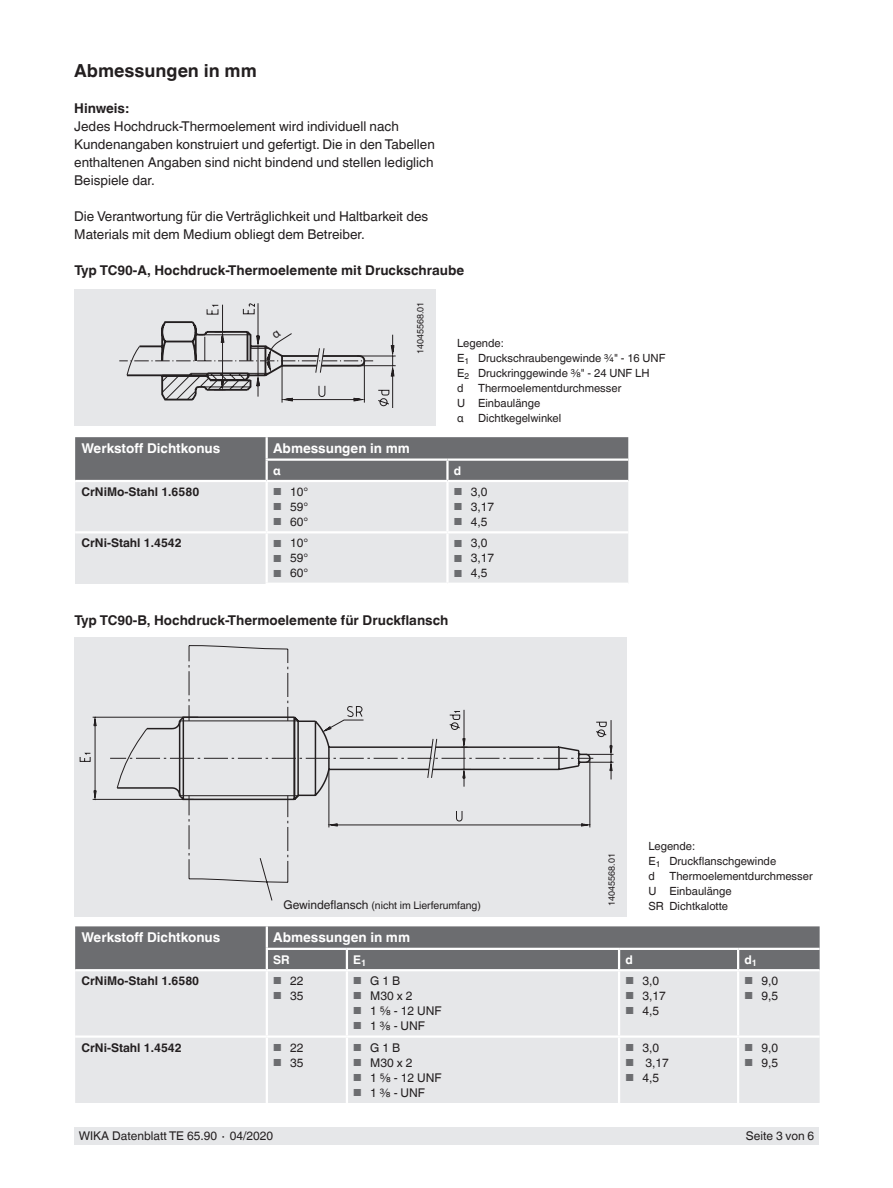
<style>
.page{position:relative;width:893px;height:1188px;background:#fff}
.page>*{position:absolute;margin:0;border:0;box-sizing:border-box;transform-origin:0 0}
.t1{font:700 18px "Helvetica World";color:#231f20}
.t2{font:13.5px/18px "Helvetica World";color:#231f20}
.t3{font:700 13.5px "Helvetica World";color:#231f20}
.t4{font:700 13.5px "Helvetica World";color:#fff}
.t5{font:12px "Helvetica World";color:#231f20}
.t6{font:700 12px "Helvetica World";color:#231f20}
.t7{font:700 12px "Helvetica World";color:#fff}
.t8{font:11.25px/14.9px "Helvetica World";color:#231f20}
.t9{font:10.5px "Helvetica World";color:#231f20}
.t10{font:9px "Helvetica World";color:#231f20}
.s1{font-size:10.2px;color:#6c6d70}
.s2{font-size:12px}
</style>
<div class="page">
<div style="left:74px;top:1128px;width:745px;height:17px;background:#e6e7e9"></div>
<div style="left:74px;top:289px;width:362px;height:136px;background:#e6e7e9"></div>
<div style="left:74px;top:637px;width:553px;height:280px;background:#e6e7e9"></div>
<svg style="left:79px;top:716px;width:37px;height:85px"></svg>
<svg style="left:188px;top:829px;width:101px;height:72px"></svg>
<svg style="left:116px;top:645px;width:498px;height:184px"></svg>
<div style="left:75px;top:482px;width:553px;height:101px;background:#e6e7e9"></div>
<div style="left:75px;top:532px;width:192px;height:52px;background:#e6e7e9"></div>
<hr style="left:266px;top:482px;width:2px;height:49px;background:#fff">
<hr style="left:446px;top:482px;width:3px;height:49px;background:#fff">
<hr style="left:75px;top:531px;width:192px;height:2px;background:#fff">
<hr style="left:266px;top:533px;width:2px;height:50px;background:#fff">
<hr style="left:446px;top:533px;width:3px;height:50px;background:#fff">
<hr style="left:266px;top:583px;width:181px;height:2px;background:#fff">
<hr style="left:267px;top:531px;width:180px;height:2px;background:#fff">
<hr style="left:447px;top:531px;width:181px;height:2px;background:#fff">
<svg style="left:75px;top:437px;width:553px;height:44px;background:#757578"></svg>
<hr style="left:75px;top:480px;width:192px;height:2px;background:#fff">
<div style="left:75px;top:971px;width:745px;height:64px;background:#e6e7e9"></div>
<div style="left:75px;top:1038px;width:745px;height:65px;background:#e6e7e9"></div>
<hr style="left:266px;top:971px;width:2px;height:64px;background:#fff">
<hr style="left:346px;top:971px;width:2px;height:64px;background:#fff">
<hr style="left:618px;top:971px;width:2px;height:64px;background:#fff">
<hr style="left:737px;top:971px;width:2px;height:64px;background:#fff">
<hr style="left:266px;top:1038px;width:2px;height:65px;background:#fff">
<hr style="left:346px;top:1038px;width:2px;height:65px;background:#fff">
<hr style="left:618px;top:1038px;width:2px;height:65px;background:#fff">
<hr style="left:737px;top:1038px;width:2px;height:65px;background:#fff">
<div style="left:75px;top:926px;width:745px;height:44px;background:#6c6d70"></div>
<hr style="left:75px;top:969px;width:192px;height:2px;background:#fff">
<hr style="left:266px;top:926px;width:2px;height:22px;background:#fff">
<hr style="left:266px;top:948px;width:81px;height:2px;background:#fff">
<hr style="left:347px;top:948px;width:272px;height:2px;background:#fff">
<hr style="left:619px;top:948px;width:119px;height:2px;background:#fff">
<hr style="left:738px;top:948px;width:82px;height:2px;background:#fff">
<svg style="left:119px;top:303px;width:277px;height:105px"></svg>
<h1 class="t1" style="left:74px;top:60px;width:184px">Abmessungen in mm</h1>
<p class="t3" style="left:74px;top:100px;width:56px">Hinweis:</p>
<p class="t2" style="left:74px;top:117px;width:362px">Jedes Hochdruck-Thermoelement wird individuell nach Kundenangaben konstruiert und gefertigt. Die in den Tabellen enthaltenen Angaben sind nicht bindend und stellen lediglich Beispiele dar.</p>
<p class="t2" style="left:74px;top:207px;width:355px">Die Verantwortung für die Verträglichkeit und Haltbarkeit des<br>Materials mit dem Medium obliegt dem Betreiber.</p>
<p class="t3" style="left:74px;top:263px;width:391px">Typ TC90-A, Hochdruck-Thermoelemente mit Druckschraube</p>
<p class="t10" style="left:415px;top:354px;width:54px;rotate:-90deg">14045568.01</p>
<p class="t8" style="left:457px;top:336px;width:210px">Legende:<br>E<sub>1</sub> Druckschraubengewinde ¾" - 16 UNF<br>E<sub>2</sub> Druckringgewinde ⅜" - 24 UNF LH<br>d</p>
<p class="t8" style="left:457px;top:381px;width:166px;text-indent:21px">Thermoelementdurchmesser<br>U Einbaulänge<br>α</p>
<p class="t8" style="left:478px;top:410px;width:85px">Dichtkegelwinkel</p>
<p class="t4" style="left:82px;top:441px;width:140px">Werkstoff Dichtkonus</p>
<p class="t4" style="left:273px;top:441px;width:138px">Abmessungen in mm</p>
<p class="t7" style="left:273px;top:463px;width:9px">α</p>
<p class="t7" style="left:454px;top:463px;width:9px">d</p>
<p class="t6" style="left:82px;top:485px;width:119px">CrNiMo-Stahl 1.6580</p>
<p class="t5" style="left:273px;top:485px;width:37px"><span class="s1">■</span> 10°</p>
<p class="t5" style="left:273px;top:500px;width:37px"><span class="s1">■</span> 59°</p>
<p class="t5" style="left:273px;top:515px;width:37px"><span class="s1">■</span> 60°</p>
<p class="t5" style="left:454px;top:485px;width:35px"><span class="s1">■</span> 3,0</p>
<p class="t5" style="left:454px;top:500px;width:42px"><span class="s1">■</span> 3,17</p>
<p class="t5" style="left:454px;top:515px;width:35px"><span class="s1">■</span> 4,5</p>
<p class="t6" style="left:82px;top:536px;width:102px">CrNi-Stahl 1.4542</p>
<p class="t5" style="left:273px;top:536px;width:37px"><span class="s1">■</span> 10°</p>
<p class="t5" style="left:273px;top:551px;width:37px"><span class="s1">■</span> 59°</p>
<p class="t5" style="left:273px;top:566px;width:37px"><span class="s1">■</span> 60°</p>
<p class="t5" style="left:454px;top:536px;width:35px"><span class="s1">■</span> 3,0</p>
<p class="t5" style="left:454px;top:551px;width:42px"><span class="s1">■</span> 3,17</p>
<p class="t5" style="left:454px;top:566px;width:35px"><span class="s1">■</span> 4,5</p>
<p class="t3" style="left:74px;top:613px;width:376px">Typ TC90-B, Hochdruck-Thermoelemente für Druckflansch</p>
<p class="t8" style="left:648px;top:839px;width:129px">Legende:<br>E<sub>1</sub> Druckflanschgewinde d</p>
<p class="t10" style="left:606px;top:906px;width:54px;rotate:-90deg">14045568.01</p>
<p class="t8" style="left:648px;top:869px;width:166px;text-indent:21px">Thermoelementdurchmesser<br>U Einbaulänge</p>
<p class="t9" style="left:283px;top:899px;width:199px"><span class="s2">Gewindeflansch</span> (nicht im Lierferumfang)</p>
<p class="t8" style="left:648px;top:899px;width:81px">SR Dichtkalotte</p>
<p class="t4" style="left:82px;top:930px;width:140px">Werkstoff Dichtkonus</p>
<p class="t4" style="left:273px;top:930px;width:138px">Abmessungen in mm</p>
<p class="t7" style="left:273px;top:953px;width:18px">SR</p>
<p class="t7" style="left:353px;top:953px;width:15px">E<sub>1</sub></p>
<p class="t7" style="left:625px;top:953px;width:9px">d</p>
<p class="t7" style="left:744px;top:953px;width:14px">d<sub>1</sub></p>
<p class="t6" style="left:82px;top:974px;width:119px">CrNiMo-Stahl 1.6580</p>
<p class="t5" style="left:273px;top:974px;width:32px"><span class="s1">■</span> 22</p>
<p class="t5" style="left:273px;top:989px;width:32px"><span class="s1">■</span> 35</p>
<p class="t5" style="left:353px;top:974px;width:48px"><span class="s1">■</span> G 1 B</p>
<p class="t5" style="left:353px;top:989px;width:61px"><span class="s1">■</span> M30 x 2</p>
<p class="t5" style="left:353px;top:1004px;width:90px"><span class="s1">■</span> 1 ⅝ - 12 UNF</p>
<p class="t5" style="left:353px;top:1019px;width:73px"><span class="s1">■</span> 1 ⅜ - UNF</p>
<p class="t5" style="left:625px;top:974px;width:35px"><span class="s1">■</span> 3,0</p>
<p class="t5" style="left:625px;top:989px;width:42px"><span class="s1">■</span> 3,17</p>
<p class="t5" style="left:625px;top:1004px;width:35px"><span class="s1">■</span> 4,5</p>
<p class="t5" style="left:744px;top:974px;width:35px"><span class="s1">■</span> 9,0</p>
<p class="t5" style="left:744px;top:989px;width:35px"><span class="s1">■</span> 9,5</p>
<p class="t6" style="left:82px;top:1040px;width:102px">CrNi-Stahl 1.4542</p>
<p class="t5" style="left:273px;top:1040px;width:32px"><span class="s1">■</span> 22</p>
<p class="t5" style="left:273px;top:1055px;width:32px"><span class="s1">■</span> 35</p>
<p class="t5" style="left:353px;top:1040px;width:48px"><span class="s1">■</span> G 1 B</p>
<p class="t5" style="left:353px;top:1055px;width:61px"><span class="s1">■</span> M30 x 2</p>
<p class="t5" style="left:353px;top:1070px;width:90px"><span class="s1">■</span> 1 ⅝ - 12 UNF</p>
<p class="t5" style="left:353px;top:1085px;width:73px"><span class="s1">■</span> 1 ⅜ - UNF</p>
<p class="t5" style="left:625px;top:1040px;width:35px"><span class="s1">■</span> 3,0</p>
<p class="t5" style="left:625px;top:1055px;width:45px"><span class="s1">■</span> 3,17</p>
<p class="t5" style="left:625px;top:1070px;width:35px"><span class="s1">■</span> 4,5</p>
<p class="t5" style="left:744px;top:1040px;width:35px"><span class="s1">■</span> 9,0</p>
<p class="t5" style="left:744px;top:1055px;width:35px"><span class="s1">■</span> 9,5</p>
<p class="t5" style="left:79px;top:1129px;width:196px">WIKA Datenblatt TE 65.90 ∙ 04/2020</p>
<p class="t5" style="left:746px;top:1129px;width:70px">Seite 3 von 6</p>
</div>
